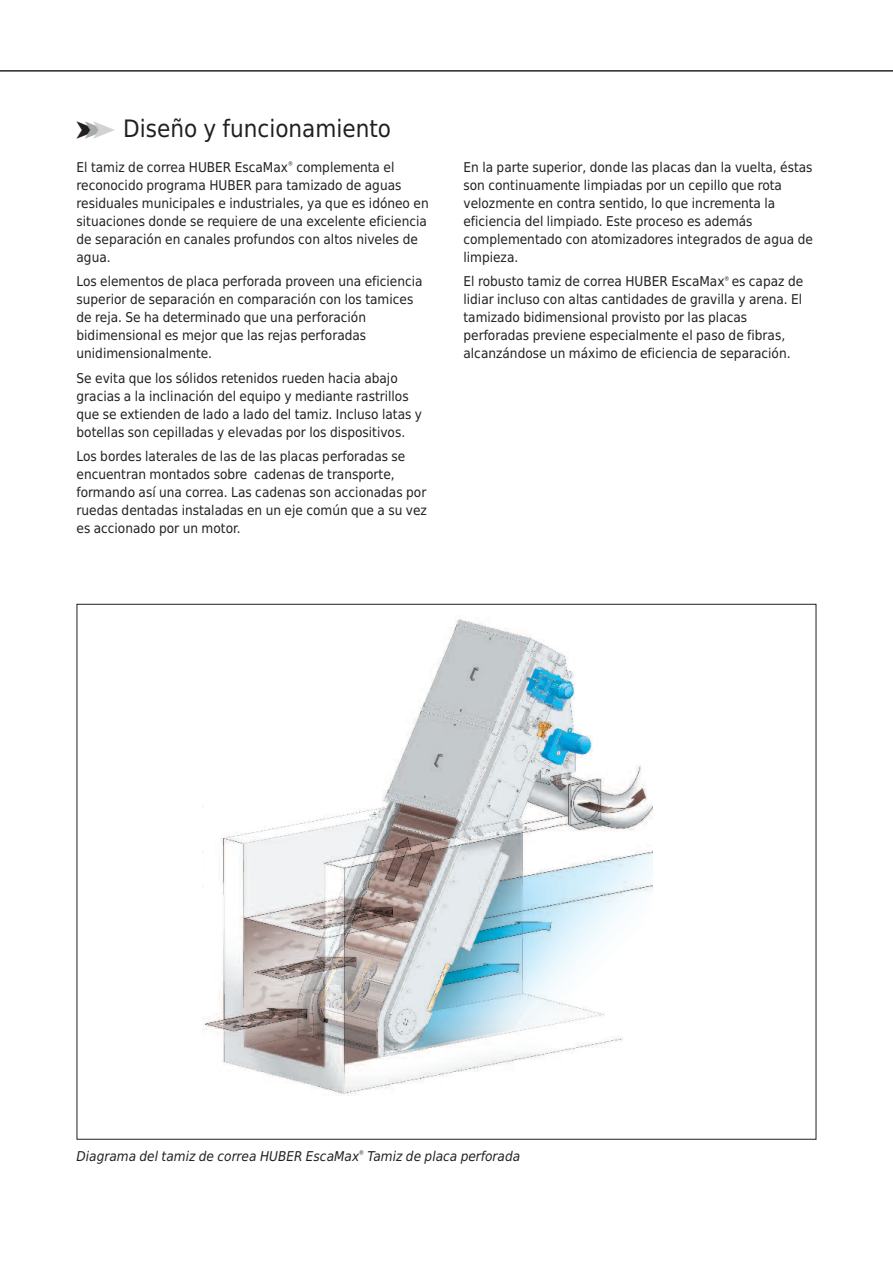
<style>
.page{position:relative;width:893px;height:1263px;background:#fff}
.page>*{position:absolute;margin:0;border:0;box-sizing:border-box;transform-origin:0 0}
.t1{font:24px "Huber Tec";color:#231f20}
.t2{font:13.5px/18px "Huber Tec";color:#231f20}
.t3{font:italic 13.5px "Huber Tec";color:#231f20}
.s1{color:#a8a9ad}
.s2{color:#d1d2d4}
</style>
<div class="page">
<hr style="left:0;top:71px;width:893px;height:1px;background:#231f20">
<img style="left:202px;top:619px;width:450px;height:477px">
<h1 class="t1" style="left:77px;top:115px;width:316px">➤<span class="s1">➤</span><span class="s2">➤</span> Diseño y funcionamiento</h1>
<p class="t2" style="left:77px;top:158px;width:354px">El tamiz de correa HUBER EscaMax<sup>®</sup> complementa el reconocido programa HUBER para tamizado de aguas residuales municipales e industriales, ya que es idóneo en situaciones donde se requiere de una excelente eficiencia de separación en canales profundos con altos niveles de agua.</p>
<p class="t2" style="left:77px;top:273px;width:348px">Los elementos de placa perforada proveen una eficiencia superior de separación en comparación con los tamices de reja. Se ha determinado que una perforación bidimensional es mejor que las rejas perforadas unidimensionalmente.</p>
<p class="t2" style="left:77px;top:369px;width:347px">Se evita que los sólidos retenidos rueden hacia abajo gracias a la inclinación del equipo y mediante rastrillos que se extienden de lado a lado del tamiz. Incluso latas y botellas son cepilladas y elevadas por los dispositivos.</p>
<p class="t2" style="left:77px;top:447px;width:352px">Los bordes laterales de las de las placas perforadas se encuentran montados sobre cadenas de transporte, formando así una correa. Las cadenas son accionadas por ruedas dentadas instaladas en un eje común que a su vez es accionado por un motor.</p>
<p class="t2" style="left:463px;top:158px;width:351px">En la parte superior, donde las placas dan la vuelta, éstas son continuamente limpiadas por un cepillo que rota velozmente en contra sentido, lo que incrementa la eficiencia del limpiado. Este proceso es además complementado con atomizadores integrados de agua de limpieza.</p>
<p class="t2" style="left:463px;top:273px;width:341px">El robusto tamiz de correa HUBER EscaMax<sup>®</sup> es capaz de lidiar incluso con altas cantidades de gravilla y arena. El tamizado bidimensional provisto por las placas perforadas previene especialmente el paso de fibras, alcanzándose un máximo de eficiencia de separación.</p>
<p class="t3" style="left:77px;top:1148px;width:445px">Diagrama del tamiz de correa HUBER EscaMax<sup>®</sup> Tamiz de placa perforada</p>
</div>
